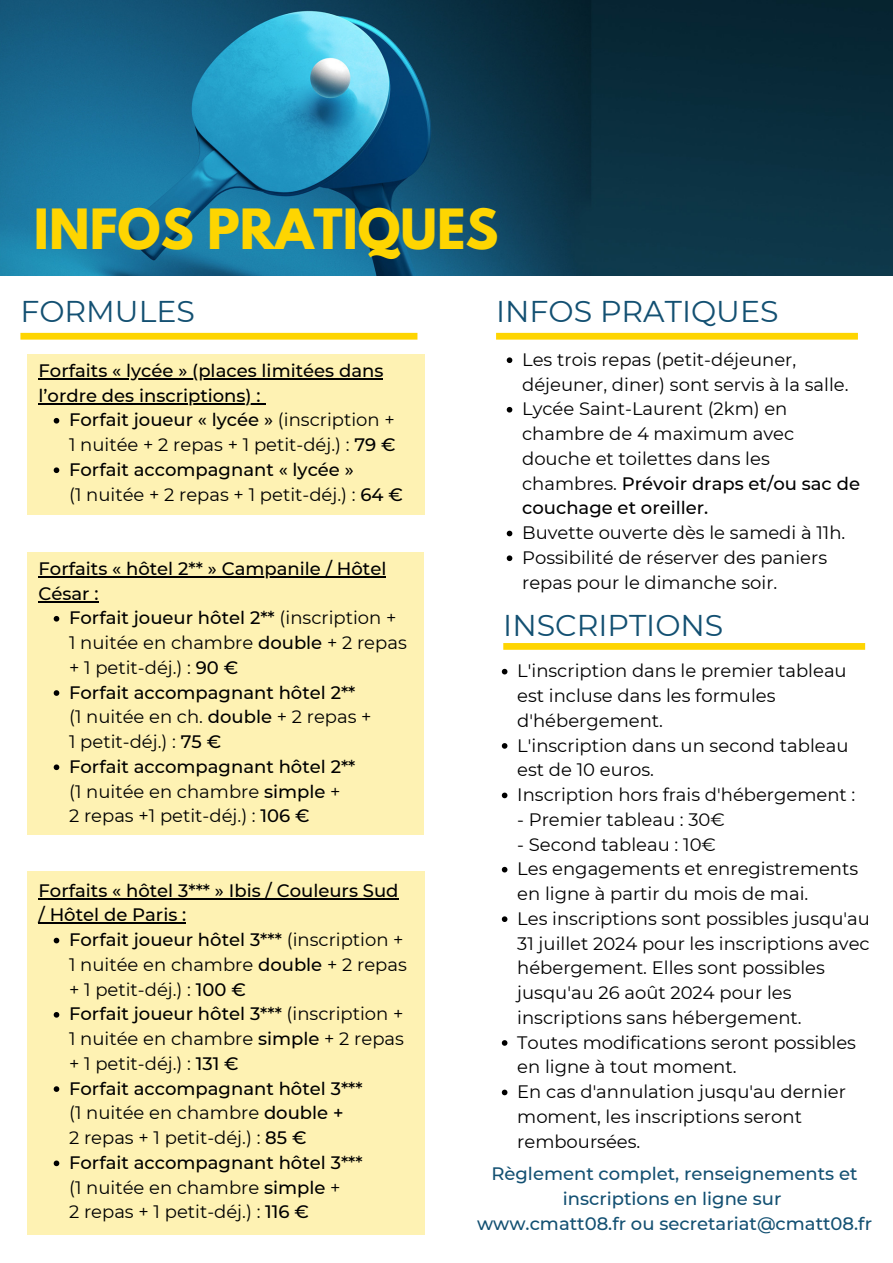
<style>
.page{position:relative;width:893px;height:1263px;background:#fff}
.page>*{position:absolute;margin:0;border:0;box-sizing:border-box;transform-origin:0 0}
.t1{font:700 49.12px "League Spartan";color:#fed501}
.t2{font:30px "Montserrat";color:#135072}
.t3{font:18px/24.8px "Montserrat";color:#000}
.t4{font:500 18px/24.8px "Montserrat";color:#000}
.t5{font:500 18px/24.8px "Montserrat";color:#135072;text-align:center}
.s1{font-weight:400}
.s2{font-weight:500}
</style>
<div class="page">
<img style="left:0;top:0;width:893px;height:276px">
<div style="left:20px;top:333px;width:397px;height:7px;background:#fed501"></div>
<div style="left:496px;top:333px;width:362px;height:7px;background:#fed501"></div>
<div style="left:503px;top:643px;width:362px;height:7px;background:#fed501"></div>
<div style="left:28px;top:354px;width:396px;height:161px;background:#fef2b3"></div>
<svg style="left:507px;top:357px;width:5px;height:6px"></svg>
<svg style="left:507px;top:407px;width:5px;height:5px"></svg>
<svg style="left:507px;top:531px;width:5px;height:5px"></svg>
<svg style="left:507px;top:555px;width:5px;height:6px"></svg>
<svg style="left:502px;top:669px;width:5px;height:5px"></svg>
<svg style="left:502px;top:743px;width:5px;height:6px"></svg>
<svg style="left:502px;top:792px;width:5px;height:6px"></svg>
<svg style="left:502px;top:867px;width:5px;height:5px"></svg>
<svg style="left:502px;top:916px;width:5px;height:6px"></svg>
<svg style="left:502px;top:1040px;width:5px;height:6px"></svg>
<svg style="left:502px;top:1089px;width:5px;height:6px"></svg>
<div style="left:28px;top:552px;width:396px;height:282px;background:#fef2b3"></div>
<div style="left:28px;top:872px;width:396px;height:363px;background:#fef2b3"></div>
<hr style="left:38px;top:378px;width:345px;height:2px;background:#000">
<hr style="left:38px;top:403px;width:223px;height:1px;background:#000">
<svg style="left:54px;top:418px;width:5px;height:5px"></svg>
<svg style="left:54px;top:467px;width:5px;height:6px"></svg>
<hr style="left:38px;top:576px;width:348px;height:2px;background:#000">
<hr style="left:38px;top:601px;width:61px;height:1px;background:#000">
<svg style="left:54px;top:616px;width:5px;height:5px"></svg>
<svg style="left:54px;top:690px;width:5px;height:6px"></svg>
<svg style="left:54px;top:764px;width:5px;height:6px"></svg>
<hr style="left:38px;top:898px;width:360px;height:1px;background:#000">
<hr style="left:38px;top:922px;width:148px;height:2px;background:#000">
<svg style="left:54px;top:938px;width:5px;height:5px"></svg>
<svg style="left:54px;top:1012px;width:5px;height:5px"></svg>
<svg style="left:54px;top:1086px;width:5px;height:6px"></svg>
<svg style="left:54px;top:1160px;width:5px;height:6px"></svg>
<p class="t1" style="left:34px;top:205px;width:466px">INFOS PRATIQUES</p>
<h1 class="t2" style="left:20px;top:293px;width:176px">FORMULES</h1>
<p class="t4" style="left:38px;top:358px;width:346px">Forfaits « lycée » (places limitées dans</p>
<h2 class="t4" style="left:69px;top:383px;width:327px;text-indent:-31px">l’ordre des inscriptions) :<br>Forfait joueur « lycée » <span class="s1">(inscription +</span></h2>
<p class="t4" style="left:69px;top:432px;width:328px"><span class="s1">1 nuitée + 2 repas + 1 petit-déj.) :</span> 79 €<br>Forfait accompagnant « lycée »</p>
<p class="t3" style="left:69px;top:482px;width:335px">(1 nuitée + 2 repas + 1 petit-déj.) : <span class="s2">64 €</span></p>
<p class="t4" style="left:38px;top:556px;width:349px">Forfaits « hôtel 2** » Campanile / Hôtel<br>César :</p>
<p class="t3" style="left:69px;top:605px;width:339px"><span class="s2">Forfait joueur hôtel 2**</span> (inscription +<br>1 nuitée en chambre <span class="s2">double</span> + 2 repas + 1 petit-déj.) : <span class="s2">90 €</span></p>
<p class="t4" style="left:69px;top:680px;width:304px">Forfait accompagnant hôtel 2** <span class="s1">(1 nuitée en ch.</span> double <span class="s1">+ 2 repas +<br>1 petit-déj.) :</span> 75 €</p>
<p class="t3" style="left:69px;top:754px;width:288px"><span class="s2">Forfait accompagnant hôtel 2** </span>(1 nuitée en chambre <span class="s2">simple</span> +<br>2 repas +1 petit-déj.) : <span class="s2">106 €</span></p>
<p class="t4" style="left:38px;top:878px;width:361px">Forfaits « hôtel 3*** » Ibis / Couleurs Sud / Hôtel de Paris :</p>
<p class="t3" style="left:69px;top:927px;width:339px"><span class="s2">Forfait joueur hôtel 3***</span> (inscription +<br>1 nuitée en chambre <span class="s2">double</span> + 2 repas + 1 petit-déj.) : <span class="s2">100 €</span></p>
<p class="t3" style="left:69px;top:1001px;width:336px;text-align:justify"><span class="s2">Forfait joueur hôtel 3***</span> (inscription + 1 nuitée en chambre <span class="s2">simple</span> + 2 repas + 1 petit-déj.) : <span class="s2">131 €</span></p>
<h3 class="t4" style="left:69px;top:1076px;width:295px">Forfait accompagnant hôtel 3*** <span class="s1">(1 nuitée en chambre</span> double +<br><span class="s1">2 repas + 1 petit-déj.) :</span> 85 €<br>Forfait accompagnant hôtel 3*** <span class="s1">(1 nuitée en chambre</span> simple <span class="s1">+<br>2 repas + 1 petit-déj.) :</span> 116 €</h3>
<h3 class="t2" style="left:496px;top:293px;width:284px">INFOS PRATIQUES</h3>
<h2 class="t3" style="left:522px;top:347px;width:328px">Les trois repas (petit-déjeuner, déjeuner, diner) sont servis à la salle.</h2>
<h3 class="t3" style="left:522px;top:396px;width:339px">Lycée Saint-Laurent (2km) en chambre de 4 maximum avec douche et toilettes dans les chambres. <span class="s2">Prévoir draps et/ou sac de couchage et oreiller.</span></h3>
<p class="t3" style="left:522px;top:520px;width:325px">Buvette ouverte dès le samedi à 11h.</p>
<p class="t3" style="left:522px;top:545px;width:306px">Possibilité de réserver des paniers repas pour le dimanche soir.</p>
<p class="t2" style="left:503px;top:607px;width:222px">INSCRIPTIONS</p>
<p class="t3" style="left:517px;top:658px;width:331px">L'inscription dans le premier tableau est incluse dans les formules d'hébergement.</p>
<p class="t3" style="left:517px;top:733px;width:333px">L'inscription dans un second tableau est de 10 euros.</p>
<h3 class="t3" style="left:517px;top:782px;width:340px">Inscription hors frais d'hébergement :</h3>
<p class="t3" style="left:517px;top:807px;width:209px">- Premier tableau : 30€</p>
<p class="t3" style="left:517px;top:832px;width:200px">- Second tableau : 10€</p>
<p class="t3" style="left:517px;top:856px;width:342px">Les engagements et enregistrements en ligne à partir du mois de mai.</p>
<p class="t3" style="left:517px;top:906px;width:354px">Les inscriptions sont possibles jusqu'au 31 juillet 2024 pour les inscriptions avec hébergement. Elles sont possibles jusqu'au 26 août 2024 pour les inscriptions sans hébergement.</p>
<h2 class="t3" style="left:517px;top:1030px;width:340px">Toutes modifications seront possibles en ligne à tout moment.</h2>
<p class="t3" style="left:517px;top:1079px;width:330px">En cas d'annulation jusqu'au dernier moment, les inscriptions seront remboursées.</p>
<p class="t5" style="left:477px;top:1161px;width:396px">Règlement complet, renseignements et inscriptions en ligne sur<br>www.cmatt08.fr ou secretariat@cmatt08.fr</p>
</div>
